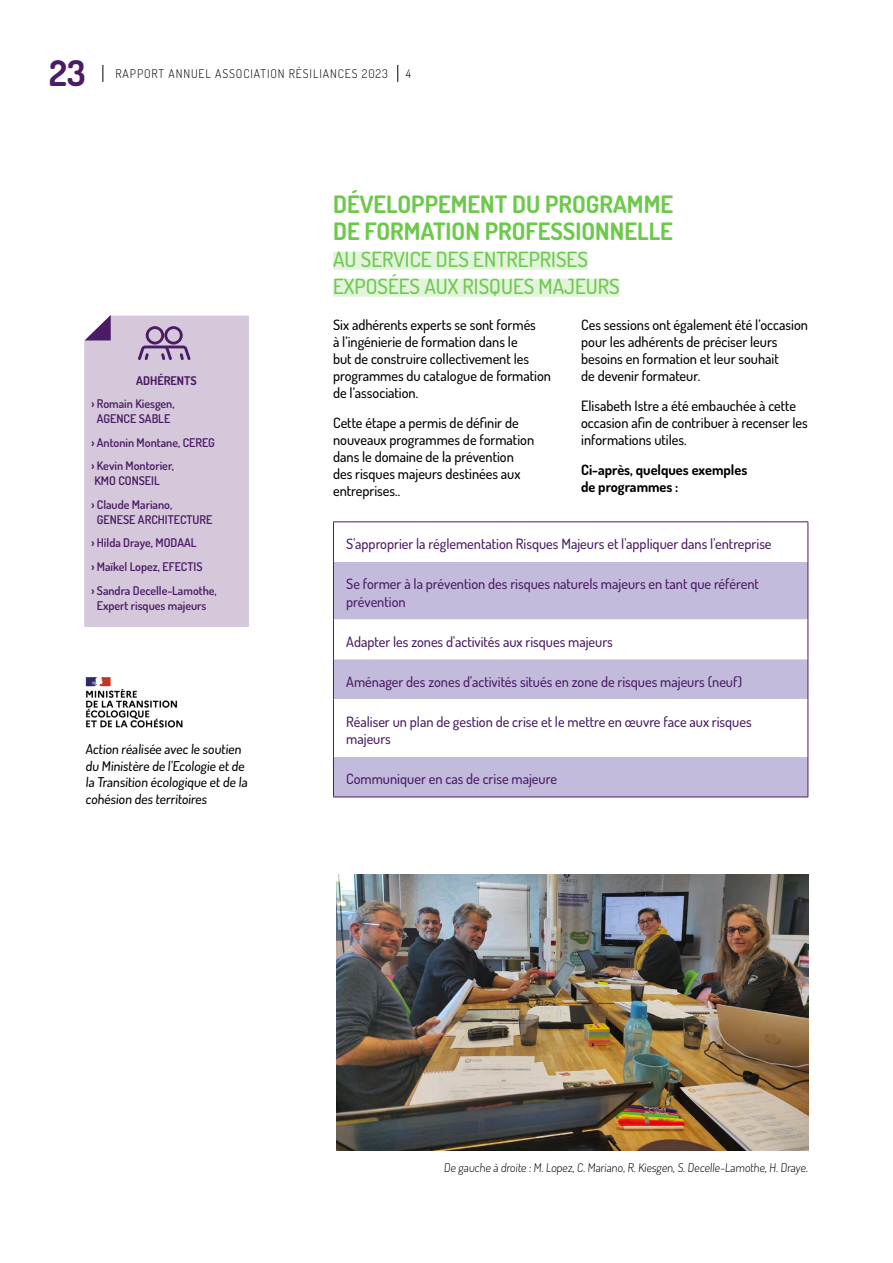
<style>
.page{position:relative;width:893px;height:1263px;background:#fff}
.page>*{position:absolute;margin:0;border:0;box-sizing:border-box;transform-origin:0 0}
.t1{font:700 35.4px "Dosis";color:#4c1b66}
.t2{font:700 24px/27px "Dosis";color:#6dc94c}
.t3{font:500 21px/27px "Dosis";color:#6dc94c}
.t4{font:500 14.25px/17.1px "Dosis";color:#000}
.t5{font:500 14.25px/17.1px "Dosis";color:#4c1b66}
.t6{font:700 14.25px/17.1px "Dosis";color:#000}
.t7{font:500 13.5px/16.5px "Dosis";color:#000}
.t8{font:600 12px/23.5px "Dosis";color:#4c1b66}
.t9{font:300 12px "Dosis";letter-spacing:.075em;color:#000}
.t10{font:700 12px "Dosis";color:#4c1b66}
</style>
<div class="page">
<div style="left:333px;top:252px;width:255px;height:18px;background:#e2f4db"></div>
<div style="left:333px;top:279px;width:287px;height:18px;background:#e2f4db"></div>
<svg style="left:334px;top:562px;width:473px;height:234px;fill:#c3bbdb"></svg>
<div style="left:333px;top:699px;width:475px;height:58px;background:#fff"></div>
<hr style="left:333px;top:521px;width:475px;height:1px;background:#4c1b66">
<hr style="left:333px;top:522px;width:1px;height:40px;background:#4c1b66">
<hr style="left:807px;top:522px;width:1px;height:40px;background:#4c1b66">
<hr style="left:333px;top:562px;width:1px;height:57px;background:#4c1b66">
<hr style="left:807px;top:562px;width:1px;height:57px;background:#4c1b66">
<hr style="left:333px;top:619px;width:1px;height:40px;background:#4c1b66">
<hr style="left:807px;top:619px;width:1px;height:40px;background:#4c1b66">
<hr style="left:333px;top:659px;width:1px;height:40px;background:#4c1b66">
<hr style="left:807px;top:659px;width:1px;height:40px;background:#4c1b66">
<hr style="left:333px;top:699px;width:1px;height:58px;background:#4c1b66">
<hr style="left:807px;top:699px;width:1px;height:58px;background:#4c1b66">
<hr style="left:333px;top:757px;width:1px;height:39px;background:#4c1b66">
<hr style="left:807px;top:757px;width:1px;height:39px;background:#4c1b66">
<hr style="left:333px;top:796px;width:475px;height:1px;background:#4c1b66">
<div style="left:84px;top:315px;width:165px;height:312px;background:#d4c8da"></div>
<svg style="left:85px;top:315px;width:26px;height:25px"></svg>
<svg style="left:138px;top:326px;width:53px;height:34px;background:#a992b6"></svg>
<svg style="left:397px;top:65px;width:1px;height:17px"></svg>
<svg style="left:103px;top:65px;width:1px;height:17px"></svg>
<img style="left:337px;top:874px;width:471px;height:276px">
<img style="left:85px;top:677px;width:98px;height:51px">
<h1 class="t1" style="left:49px;top:49px;width:38px">23</h1>
<p class="t9" style="left:116px;top:66px;width:274px">RAPPORT ANNUEL ASSOCIATION RÉSILIANCES 2023</p>
<p class="t9" style="left:406px;top:66px;width:7px">4</p>
<p class="t10" style="left:136px;top:372px;width:62px">ADHÉRENTS</p>
<p class="t8" style="left:91px;top:396px;width:85px;line-height:15px;text-align:center">› Romain Kiesgen,<br>AGENCE SABLE</p>
<p class="t8" style="left:91px;top:430px;width:125px">› Antonin Montane, CEREG › Kevin Montorier,</p>
<p class="t8" style="left:91px;top:469px;width:82px">KMO CONSEIL<br>› Claude Mariano,</p>
<p class="t8" style="left:91px;top:507px;width:127px;text-indent:5px">GENESE ARCHITECTURE › Hilda Draye, MODAAL<br>› Maïkel Lopez, EFECTIS<br>› Sandra Decelle-Lamothe,</p>
<p class="t8" style="left:97px;top:593px;width:111px">Expert risques majeurs</p>
<p class="t7" style="left:85px;top:740px;width:165px">Action réalisée avec le soutien du Ministère de l'Ecologie et de la Transition écologique et de la cohésion des territoires</p>
<h2 class="t2" style="left:333px;top:189px;width:342px">DÉVELOPPEMENT DU PROGRAMME<br>DE FORMATION PROFESSIONNELLE</h2>
<h3 class="t3" style="left:333px;top:245px;width:288px">AU SERVICE DES ENTREPRISES<br>EXPOSÉES AUX RISQUES MAJEURS</h3>
<p class="t4" style="left:333px;top:315px;width:219px">Six adhérents experts se sont formés<br>à l’ingénierie de formation dans le<br>but de construire collectivement les programmes du catalogue de formation de l’association.</p>
<p class="t4" style="left:333px;top:413px;width:203px">Cette étape a permis de définir de nouveaux programmes de formation dans le domaine de la prévention des risques majeurs destinées aux entreprises..</p>
<p class="t4" style="left:581px;top:315px;width:228px">Ces sessions ont également été l’occasion pour les adhérents de préciser leurs besoins en formation et leur souhait<br>de devenir formateur.</p>
<p class="t4" style="left:581px;top:396px;width:228px">Elisabeth Istre a été embauchée à cette occasion afin de contribuer à recenser les informations utiles.</p>
<p class="t6" style="left:581px;top:460px;width:168px">Ci-après, quelques exemples de programmes :</p>
<p class="t5" style="left:346px;top:535px;width:427px">S'approprier la réglementation Risques Majeurs et l'appliquer dans l'entreprise</p>
<p class="t5" style="left:346px;top:575px;width:414px">Se former à la prévention des risques naturels majeurs en tant que référent prévention</p>
<p class="t5" style="left:346px;top:632px;width:268px">Adapter les zones d'activités aux risques majeurs</p>
<p class="t5" style="left:346px;top:672px;width:397px">Aménager des zones d'activités situés en zone de risques majeurs (neuf)</p>
<p class="t5" style="left:346px;top:712px;width:407px">Réaliser un plan de gestion de crise et le mettre en œuvre face aux risques majeurs</p>
<p class="t5" style="left:346px;top:770px;width:212px">Communiquer en cas de crise majeure</p>
<p class="t9" style="left:444px;top:1159px;width:367px">De gauche à droite : M. Lopez, C. Mariano, R. Kiesgen, S. Decelle-Lamothe, H. Draye.</p>
</div>
